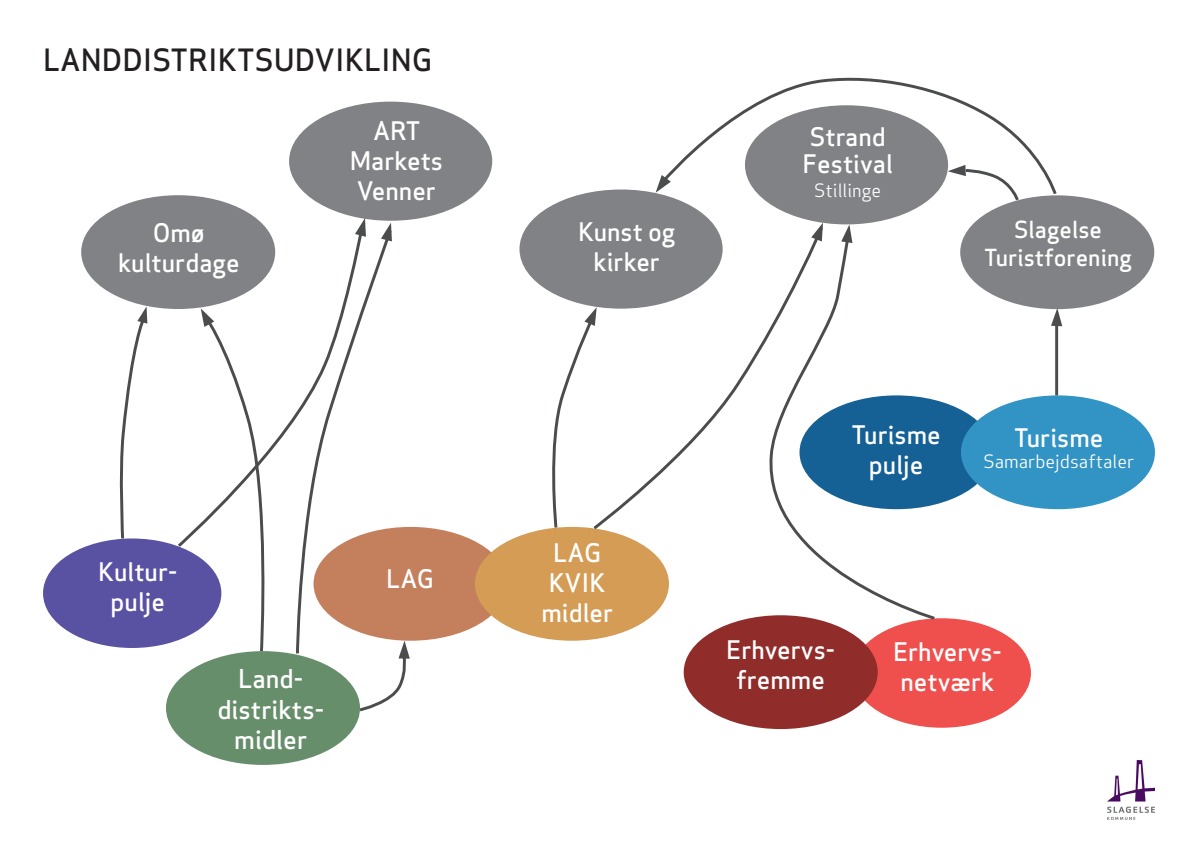
<style>
.page{position:relative;width:1191px;height:842px;background:#fff}
.page>*{position:absolute;margin:0;border:0;box-sizing:border-box;transform-origin:0 0}
.t1{font:500 30px "Apex Sans";color:#231f20}
.t2{font:500 25.4px/30.5px "Apex Sans";color:#fff;text-align:center}
.t3{font:500 25px/30px "Apex Sans";color:#fff;text-align:center}
.t4{font:500 23px/27.6px "Apex Sans";color:#fff;text-align:center}
.t5{font:18px "Apex Sans";color:#fff}
</style>
<div class="page">
<svg style="left:666px;top:77px;width:391px;height:120px"></svg>
<div style="left:519px;top:189px;width:203px;height:120px;background:#808285;border-radius:50%"></div>
<div style="left:289px;top:102px;width:203px;height:119px;background:#808285;border-radius:50%"></div>
<div style="left:43px;top:538px;width:178px;height:110px;background:#5951a2;border-radius:50%"></div>
<div style="left:852px;top:618px;width:179px;height:110px;background:#ef504d;border-radius:50%"></div>
<div style="left:799px;top:395px;width:194px;height:114px;background:#156094;border-radius:50%"></div>
<div style="left:961px;top:395px;width:194px;height:114px;background:#3294c5;border-radius:50%"></div>
<div style="left:166px;top:651px;width:194px;height:114px;background:#678e6b;border-radius:50%"></div>
<div style="left:683px;top:615px;width:194px;height:114px;background:#902d2b;border-radius:50%"></div>
<div style="left:81px;top:195px;width:194px;height:114px;background:#808285;border-radius:50%"></div>
<div style="left:960px;top:195px;width:194px;height:114px;background:#808285;border-radius:50%"></div>
<svg style="left:387px;top:223px;width:5px;height:5px"></svg>
<svg style="left:841px;top:224px;width:11px;height:11px"></svg>
<svg style="left:1051px;top:308px;width:11px;height:18px"></svg>
<svg style="left:359px;top:218px;width:7px;height:10px"></svg>
<svg style="left:357px;top:641px;width:53px;height:72px"></svg>
<svg style="left:947px;top:165px;width:73px;height:38px"></svg>
<svg style="left:655px;top:175px;width:16px;height:18px"></svg>
<svg style="left:119px;top:306px;width:28px;height:234px"></svg>
<svg style="left:762px;top:235px;width:175px;height:386px"></svg>
<img style="left:1107px;top:761px;width:48px;height:58px">
<div style="left:313px;top:527px;width:194px;height:114px;background:#c47f5c;border-radius:50%"></div>
<div style="left:475px;top:527px;width:194px;height:114px;background:#d49c54;border-radius:50%"></div>
<div style="left:745px;top:105px;width:203px;height:119px;background:#808285;border-radius:50%"></div>
<hr style="left:1055px;top:321px;width:3px;height:74px;background:#4b4c4d">
<svg style="left:547px;top:314px;width:44px;height:215px"></svg>
<svg style="left:591px;top:224px;width:233px;height:307px"></svg>
<svg style="left:200px;top:549px;width:70px;height:105px"></svg>
<svg style="left:294px;top:228px;width:99px;height:428px"></svg>
<svg style="left:176px;top:232px;width:187px;height:317px"></svg>
<p class="t1" style="left:43px;top:33px;width:391px">LANDDISTRIKTSUDVIKLING</p>
<p class="t3" style="left:350px;top:112px;width:95px">ART<br>Markets<br>Venner</p>
<p class="t3" style="left:118px;top:215px;width:123px">Omø kulturdage</p>
<p class="t3" style="left:578px;top:214px;width:99px">Kunst og kirker</p>
<p class="t3" style="left:802px;top:120px;width:92px;line-height:27px;text-align:left">Strand<br>Festival</p>
<p class="t5" style="left:814px;top:176px;width:68px">Stillinge</p>
<p class="t4" style="left:984px;top:213px;width:149px">Slagelse<br>Turistforening</p>
<p class="t3" style="left:98px;top:554px;width:81px">Kultur&shy;pulje</p>
<p class="t2" style="left:217px;top:660px;width:108px">Land&shy;distrikts&shy;midler</p>
<p class="t3" style="left:386px;top:560px;width:50px">LAG</p>
<p class="t3" style="left:541px;top:534px;width:73px">LAG<br>KVIK midler</p>
<p class="t3" style="left:851px;top:416px;width:91px">Turisme pulje</p>
<p class="t3" style="left:1014px;top:420px;width:91px">Turisme</p>
<p class="t5" style="left:983px;top:447px;width:152px">Samarbejdsaftaler</p>
<p class="t3" style="left:726px;top:632px;width:110px">Erhvervs&shy;fremme</p>
<p class="t3" style="left:893px;top:634px;width:110px;text-align:left">Erhvervs&shy;netværk</p>
</div>
